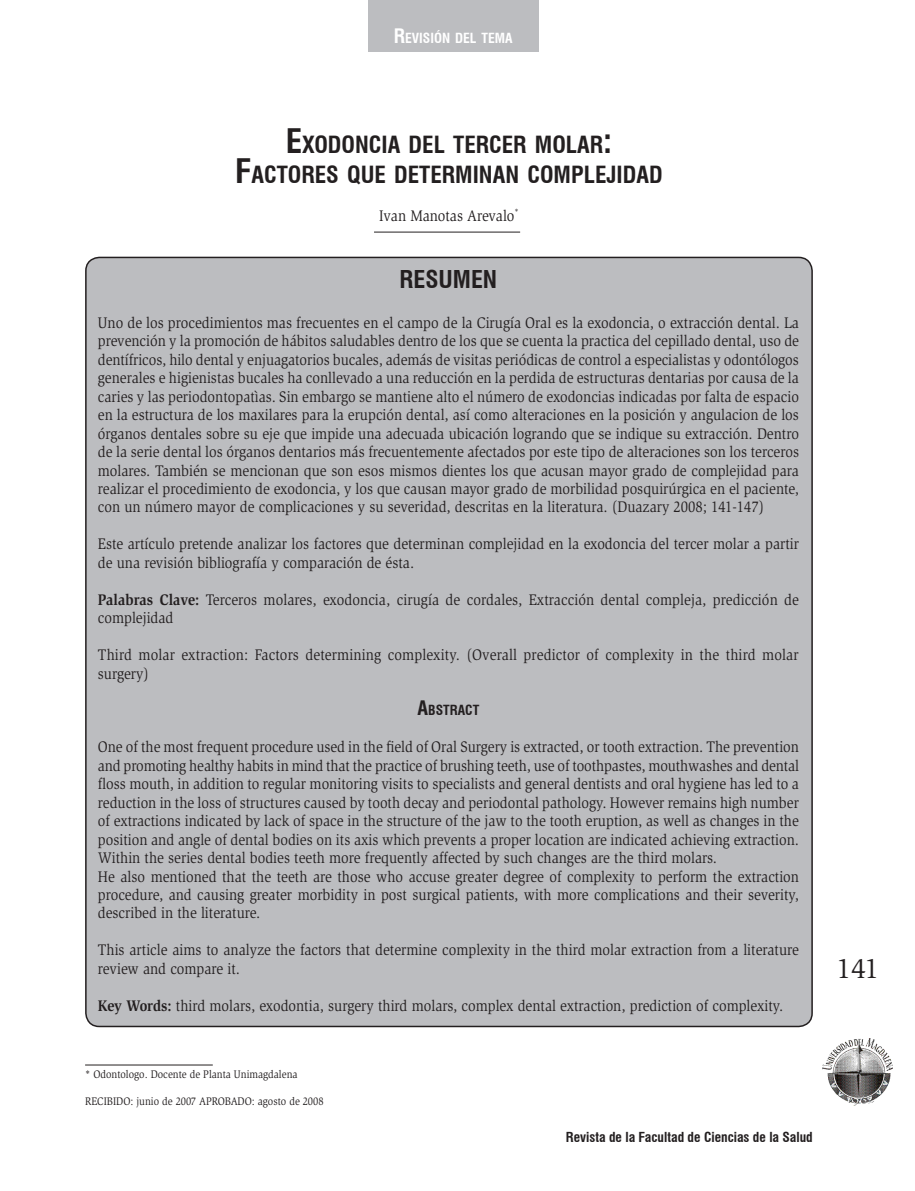
<style>
.page{position:relative;width:915px;height:1191px;background:#fff}
.page>*{position:absolute;margin:0;border:0;box-sizing:border-box;transform-origin:0 0}
.t1{font:28.5px "Slimbach";color:#231f20}
.Subtítulo{font:700 condensed 24px "Swiss 721 BT";color:#231f20}
.Título{font:700 condensed 23.1px "Swiss 721 BT";color:#231f20}
.C__de_texto{font:15.75px/18.5px "Slimbach";color:#231f20;scale:.9 1}
.Autores{font:15.75px "Slimbach";color:#231f20;scale:.9 1}
.Cabezote_Titular{font:700 condensed 13.65px "Swiss 721 BT";color:#fff}
.Subtítulo_1{font:700 condensed 13.65px "Swiss 721 BT";color:#231f20}
.t2{font:700 condensed 13.5px "Swiss 721 BT";color:#231f20}
.C__de_texto_2{font:11.25px "Slimbach";color:#231f20;scale:.9 1}
.s1{font-size:19.5px}
.s2{font-size:33px}
.s3{font-weight:700}
</style>
<div class="page">
<img style="left:822px;top:1038px;width:70px;height:68px">
<div style="left:86px;top:257px;width:725px;height:769px;background:#bcbdc0;border-radius:13px"></div>
<hr style="left:374px;top:232px;width:146px;height:1px;background:#231f20">
<div style="left:368px;top:0;width:170px;height:51px;background:#bcbdc0"></div>
<hr style="left:85px;top:1064px;width:128px;height:1px;background:#231f20">
<p class="Cabezote_Titular" style="left:393px;top:29px;width:120px"><span class="s1">R</span>EVISIÓN DEL TEMA</p>
<p class="Título" style="left:286px;top:130px;width:328px"><span class="s2">E</span>XODONCIA DEL TERCER MOLAR<span class="s2">:</span></p>
<p class="Título" style="left:235px;top:160px;width:428px"><span class="s2">F</span>ACTORES QUE DETERMI NAN COMPLEJIDAD</p>
<p class="Autores" style="left:379px;top:206px;width:157px">Ivan Manotas Arevalo<sup>*</sup></p>
<p class="Subtítulo" style="left:399px;top:264px;width:96px">RESUMEN</p>
<p class="C__de_texto" style="left:98px;top:313px;width:780px;text-align:justify">Uno de los procedimientos mas frecuentes en el campo de la Cirugía Oral es la exodoncia, o extracción dental. La prevención y la promoción de hábitos saludables dentro de los que se cuenta la practica del cepillado dental, uso de dentífricos, hilo dental y enjuagatorios bucales, además de visitas periódicas de control a especialistas y odontólogos generales e higienistas bucales ha conllevado a una reducción en la perdida de estructuras dentarias por causa de la caries y las periodontopatìas. Sin embargo se mantiene alto el número de exodoncias indicadas por falta de espacio en la estructura de los maxilares para la erupción dental, así como alteraciones en la posición y angulacion de los órganos dentales sobre su eje que impide una adecuada ubicación logrando que se indique su extracción. Dentro de la serie dental los órganos dentarios más frecuentemente afectados por este tipo de alteraciones son los terceros molares. También se mencionan que son esos mismos dientes los que acusan mayor grado de complejidad para realizar el procedimiento de exodoncia, y los que causan mayor grado de morbilidad posquirúrgica en el paciente, con un número mayor de complicaciones y su severidad, descritas en la literatura. (Duazary 2008; 141-147)</p>
<p class="C__de_texto" style="left:98px;top:535px;width:780px">Este artículo pretende analizar los factores que determinan complejidad en la exodoncia del tercer molar a partir de una revisión bibliografía y comparación de ésta.</p>
<p class="C__de_texto" style="left:98px;top:590px;width:780px"><span class="s3">Palabras Clave:</span> Terceros molares, exodoncia, cirugía de cordales, Extracción dental compleja, predicción de complejidad</p>
<p class="C__de_texto" style="left:98px;top:645px;width:779px">Third molar extraction: Factors determining complexity. (Overall predictor of complexity in the third molar surgery)</p>
<p class="Subtítulo_1" style="left:417px;top:702px;width:63px"><span class="s1">A</span>BSTRACT</p>
<p class="C__de_texto" style="left:98px;top:738px;width:780px;text-align:justify">One of the most frequent procedure used in the field of Oral Surgery is extracted, or tooth extraction. The prevention and promoting healthy habits in mind that the practice of brushing teeth, use of toothpastes, mouthwashes and dental floss mouth, in addition to regular monitoring visits to specialists and general dentists and oral hygiene has led to a reduction in the loss of structures caused by tooth decay and periodontal pathology. However remains high number of extractions indicated by lack of space in the structure of the jaw to the tooth eruption, as well as changes in the position and angle of dental bodies on its axis which prevents a proper location are indicated achieving extraction.<br>Within the series dental bodies teeth more frequently affected by such changes are the third molars.</p>
<p class="C__de_texto" style="left:98px;top:867px;width:780px;text-align:justify">He also mentioned that the teeth are those who accuse greater degree of complexity to perform the extraction procedure, and causing greater morbidity in post surgical patients, with more complications and their severity, described in the literature.</p>
<p class="C__de_texto" style="left:98px;top:941px;width:780px">This article aims to analyze the factors that determine complexity in the third molar extraction from a literature review and compare it.</p>
<p class="C__de_texto" style="left:98px;top:996px;width:763px"><span class="s3">Key Words:</span> third molars, exodontia, surgery third molars, complex dental extraction, prediction of complexity.</p>
<p class="C__de_texto_2" style="left:85px;top:1068px;width:237px">* Odontologo. Docente de Planta Unimagdalena</p>
<p class="C__de_texto_2" style="left:85px;top:1095px;width:266px">RECIBIDO: junio de 2007 APROBADO: agosto de 2008</p>
<p class="t2" style="left:565px;top:1129px;width:248px">Revista de la Facultad de Ciencias de la Salud</p>
<p class="t1" style="left:836px;top:952px;width:44px">141</p>
</div>
